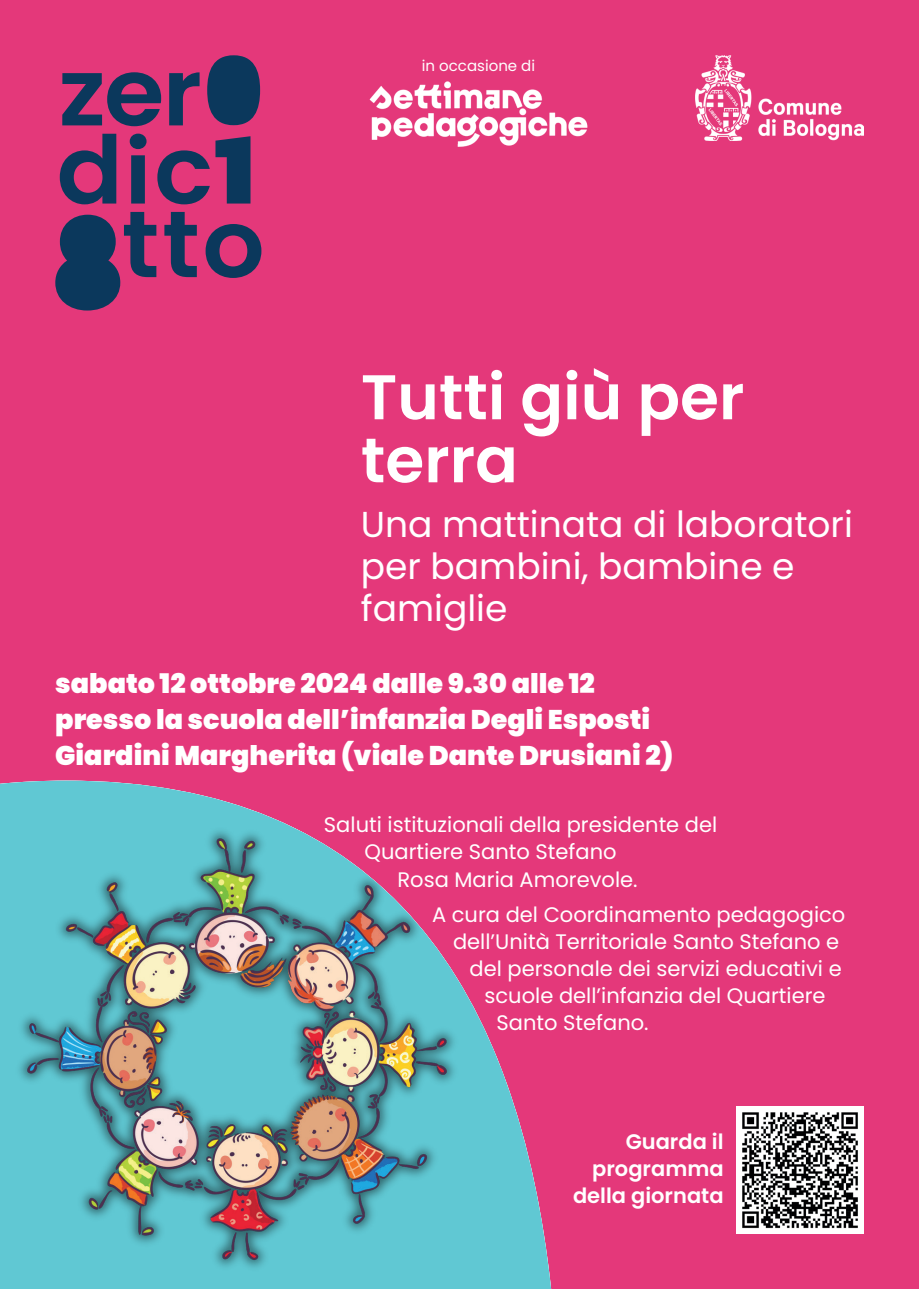
<style>
.page{position:relative;width:919px;height:1289px;background:#fff}
.page>*{position:absolute;margin:0;border:0;box-sizing:border-box;transform-origin:0 0}
.t1{font:600 63px/63px "Poppins";color:#fff}
.t2{font:36px/42px "Poppins";color:#fff}
.t3{font:900 27px/36px "Poppins";color:#fff}
.t4{font:21px "Poppins";color:#fff}
.t5{font:600 21px/27px "Poppins";color:#fff;text-align:right}
.t6{font:15px "Poppins";color:#fff}
</style>
<div class="page">
<div style="left:0;top:0;width:918px;height:1288px;background:#e4387a"></div>
<svg style="left:55px;top:55px;width:206px;height:255px;fill:#e4387a"></svg>
<img style="left:695px;top:55px;width:168px;height:85px">
<img style="left:353px;top:71px;width:250px;height:85px">
<svg style="left:0;top:780px;width:551px;height:508px;fill:#e4387a"></svg>
<img style="left:7px;top:821px;width:458px;height:455px">
<img style="left:736px;top:1106px;width:127px;height:127px">
<p class="t6" style="left:422px;top:57px;width:115px">in occasione di</p>
<h1 class="t1" style="left:361px;top:366px;width:385px">Tutti giù per terra</h1>
<h2 class="t2" style="left:361px;top:503px;width:493px">Una mattinata di laboratori per bambini, bambine e famiglie</h2>
<p class="t3" style="left:55px;top:665px;width:619px">sabato 12 ottobre 2024 dalle 9.30 alle 12 presso la scuola dell’infanzia Degli Esposti<br>Giardini Margherita (viale Dante Drusiani 2)</p>
<p class="t4" style="left:324px;top:813px;width:395px">Saluti istituzionali della presidente del</p>
<p class="t4" style="left:364px;top:840px;width:253px">Quartiere Santo Stefano</p>
<p class="t4" style="left:397px;top:867px;width:241px">Rosa Maria Amorevole.</p>
<p class="t4" style="left:432px;top:902px;width:415px">A cura del Coordinamento pedagogico</p>
<p class="t4" style="left:453px;top:929px;width:387px">dell’Unità Territoriale Santo Stefano e</p>
<p class="t4" style="left:469px;top:956px;width:373px">del personale dei servizi educativi e</p>
<p class="t4" style="left:484px;top:983px;width:342px">scuole dell’infanzia del Quartiere</p>
<p class="t4" style="left:496px;top:1010px;width:154px">Santo Stefano.</p>
<p class="t5" style="left:573px;top:1128px;width:152px">Guarda il programma della giornata</p>
</div>
